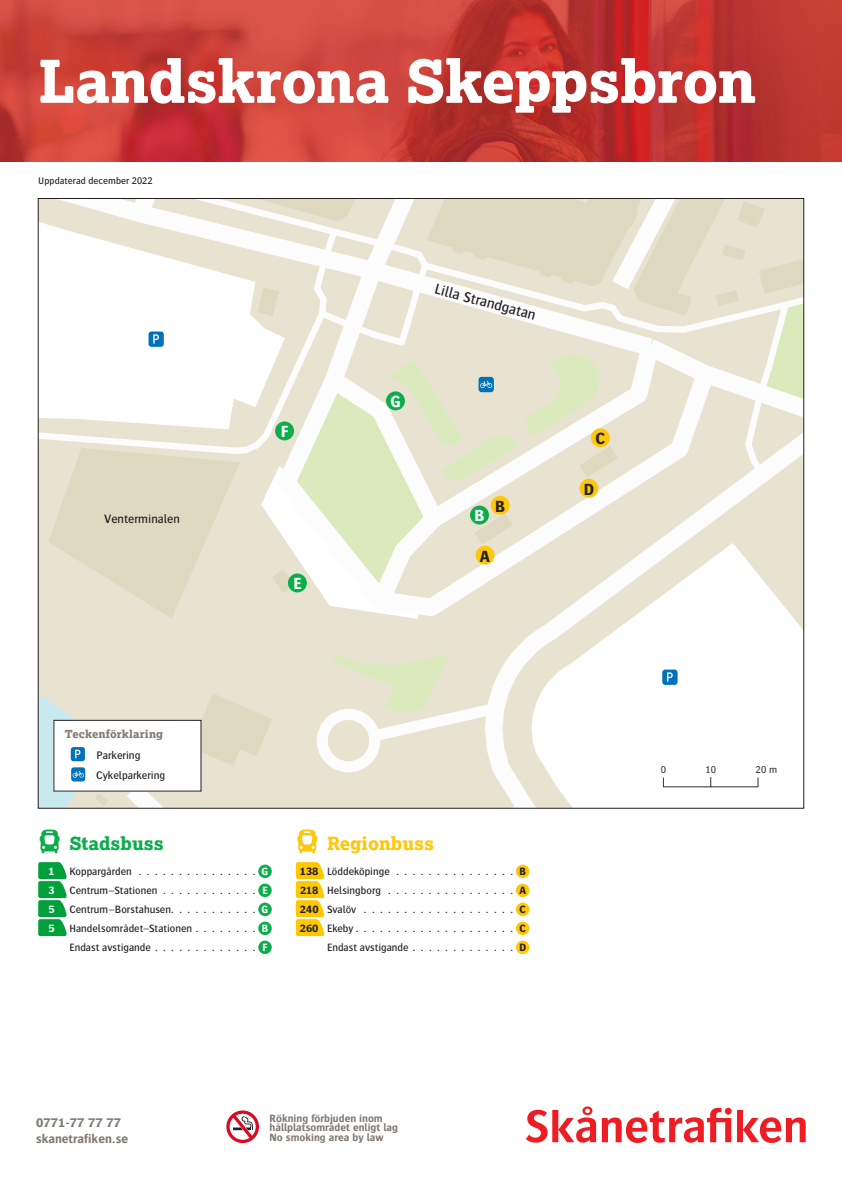
<style>
.page{position:relative;width:842px;height:1191px;background:#fff}
.page>*{position:absolute;margin:0;border:0;box-sizing:border-box;transform-origin:0 0}
.t1{font:800 59px "Lexia";letter-spacing:-.01em;color:#fff}
.t2{font:800 18px "Lexia";color:#fec70c}
.t3{font:800 18px "Lexia";color:#0cae4c}
.t4{font:700 16.8px "Bosis";color:#fff}
.t5{font:700 16.8px "Bosis";color:#262324}
.t6{font:500 15.1px "Bosis";color:#231f20}
.t7{font:700 13px/16.5px "Bosis Oresund Std";color:#817a73}
.t8{font:500 12.6px "Bosis";color:#231f20}
.t9{font:500 11.3px "Bosis Std";color:#231f20}
.t10{font:11px "Bosis Oresund Std";letter-spacing:.005em;color:#231f20}
.t11{font:700 11px/9.5px "Bosis Oresund Std";color:#817a73}
.t12{font:800 11px "Lexia";letter-spacing:.01em;color:#857d75}
.t13{font:700 11px "Bosis Oresund Std";color:#fff}
.t14{font:700 11px "Bosis Oresund Std";color:#231f20}
.t15{font:500 10.4px "Bosis";color:#3e3e3f}
.t16{font:10px "Bosis Oresund Std";letter-spacing:.01em;color:#231f20}
.s1{font-weight:700}
</style>
<div class="page">
<img style="left:0;top:0;width:842px;height:162px">
<svg style="left:526px;top:1106px;width:280px;height:37px"></svg>
<svg style="left:226px;top:1110px;width:33px;height:33px"></svg>
<svg style="left:40px;top:200px;width:762px;height:606px"></svg>
<svg style="left:189px;top:693px;width:83px;height:72px;background:#e1dcc6"></svg>
<svg style="left:48px;top:448px;width:192px;height:170px;background:#e2ddc7"></svg>
<svg style="left:662px;top:669px;width:16px;height:16px"></svg>
<svg style="left:149px;top:331px;width:15px;height:16px"></svg>
<svg style="left:255px;top:200px;width:547px;height:419px"></svg>
<div style="left:288px;top:573px;width:19px;height:19px;background:#0cae4c;border-radius:50%"></div>
<div style="left:275px;top:421px;width:19px;height:19px;background:#0cae4c;border-radius:50%"></div>
<div style="left:386px;top:391px;width:19px;height:19px;background:#0cae4c;border-radius:50%"></div>
<div style="left:470px;top:505px;width:19px;height:19px;background:#0cae4c;border-radius:50%"></div>
<div style="left:476px;top:546px;width:18px;height:18px;background:#fec70c;border-radius:50%"></div>
<div style="left:491px;top:496px;width:19px;height:19px;background:#fec70c;border-radius:50%"></div>
<div style="left:579px;top:479px;width:19px;height:19px;background:#fec70c;border-radius:50%"></div>
<div style="left:591px;top:428px;width:19px;height:19px;background:#fec70c;border-radius:50%"></div>
<svg style="left:662px;top:776px;width:97px;height:12px"></svg>
<div style="left:258px;top:864px;width:14px;height:14px;background:#0cae4c;border-radius:50%"></div>
<div style="left:258px;top:883px;width:14px;height:14px;background:#0cae4c;border-radius:50%"></div>
<div style="left:258px;top:902px;width:14px;height:14px;background:#0cae4c;border-radius:50%"></div>
<svg style="left:38px;top:862px;width:29px;height:74px"></svg>
<div style="left:258px;top:921px;width:14px;height:14px;background:#0cae4c;border-radius:50%"></div>
<div style="left:258px;top:940px;width:14px;height:14px;background:#0cae4c;border-radius:50%"></div>
<div style="left:516px;top:864px;width:13px;height:14px;background:#fec70c;border-radius:50%"></div>
<div style="left:516px;top:883px;width:13px;height:14px;background:#fec70c;border-radius:50%"></div>
<div style="left:516px;top:902px;width:13px;height:14px;background:#fec70c;border-radius:50%"></div>
<svg style="left:296px;top:862px;width:28px;height:74px;background:#fed027"></svg>
<div style="left:516px;top:921px;width:13px;height:14px;background:#fec70c;border-radius:50%"></div>
<div style="left:516px;top:940px;width:13px;height:14px;background:#fec70c;border-radius:50%"></div>
<svg style="left:40px;top:829px;width:19px;height:24px"></svg>
<svg style="left:297px;top:829px;width:20px;height:24px"></svg>
<div style="left:54px;top:720px;width:147px;height:71px;background:#fff"></div>
<svg style="left:38px;top:693px;width:74px;height:115px"></svg>
<div style="left:54px;top:720px;width:147px;height:71px;border:1px solid #231f20"></div>
<p class="t1" style="left:38px;top:43px;width:720px">Landskrona Skeppsbron</p>
<p class="t16" style="left:38px;top:176px;width:116px">Uppdaterad december 2022</p>
<p class="t8" style="left:104px;top:512px;width:77px">Venterminalen</p>
<p class="t4" style="left:281px;top:422px;width:9px">F</p>
<p class="t4" style="left:293px;top:574px;width:9px">E</p>
<p class="t4" style="left:390px;top:392px;width:12px">G</p>
<p class="t6" style="left:437px;top:281px;width:106px;rotate:15deg">Lilla Strandgatan</p>
<p class="t5" style="left:495px;top:496px;width:11px">B</p>
<p class="t4" style="left:474px;top:506px;width:11px">B</p>
<p class="t5" style="left:480px;top:546px;width:12px">A</p>
<p class="t5" style="left:596px;top:429px;width:11px">C</p>
<p class="t5" style="left:584px;top:479px;width:12px">D</p>
<p class="t12" style="left:65px;top:727px;width:100px">Teckenförklaring</p>
<p class="t9" style="left:97px;top:749px;width:45px">Parkering</p>
<p class="t9" style="left:96px;top:769px;width:71px">Cykelparkering</p>
<p class="t3" style="left:69px;top:832px;width:96px">Stadsbuss</p>
<p class="t2" style="left:327px;top:832px;width:108px">Regionbuss</p>
<p class="t13" style="left:48px;top:865px;width:8px">1</p>
<p class="t10" style="left:69px;top:865px;width:64px">Koppargården</p>
<p class="t13" style="left:262px;top:865px;width:8px">G</p>
<p class="t13" style="left:48px;top:884px;width:8px">3</p>
<p class="t10" style="left:69px;top:884px;width:90px">Centrum–Stationen</p>
<p class="t13" style="left:262px;top:884px;width:7px">E</p>
<p class="t13" style="left:48px;top:903px;width:8px">5</p>
<p class="t10" style="left:69px;top:903px;width:177px">Centrum–Borstahusen . . . . . . . . . .</p>
<p class="t13" style="left:262px;top:903px;width:8px">G</p>
<p class="t13" style="left:48px;top:922px;width:8px">5</p>
<p class="t10" style="left:69px;top:922px;width:124px">Handelsområdet–Stationen</p>
<p class="t13" style="left:262px;top:922px;width:8px">B</p>
<p class="t10" style="left:69px;top:941px;width:83px">Endast avstigande</p>
<p class="t13" style="left:263px;top:941px;width:6px">F</p>
<p class="t10" style="left:300px;top:865px;width:91px"><span class="s1">138</span> Löddeköpinge</p>
<p class="t14" style="left:519px;top:865px;width:8px">B</p>
<p class="t10" style="left:300px;top:884px;width:82px"><span class="s1">218</span> Helsingborg</p>
<p class="t14" style="left:519px;top:884px;width:8px">A</p>
<p class="t10" style="left:300px;top:903px;width:58px"><span class="s1">240</span> Svalöv</p>
<p class="t14" style="left:520px;top:903px;width:8px">C</p>
<p class="t10" style="left:300px;top:922px;width:204px"><span class="s1">260</span> Ekeby . . . . . . . . . . . . . . . . . . .</p>
<p class="t14" style="left:520px;top:922px;width:8px">C</p>
<p class="t10" style="left:327px;top:941px;width:83px">Endast avstigande</p>
<p class="t14" style="left:519px;top:941px;width:8px">D</p>
<p class="t15" style="left:661px;top:763px;width:7px">0</p>
<p class="t15" style="left:706px;top:764px;width:12px">10</p>
<p class="t15" style="left:756px;top:764px;width:23px">20 m</p>
<p class="t7" style="left:36px;top:1115px;width:94px">0771-77 77 77 skanetrafiken.se</p>
<p class="t11" style="left:270px;top:1114px;width:130px">Rökning förbjuden inom hållplatsområdet enligt lag<br>No smoking area by law</p>
</div>
